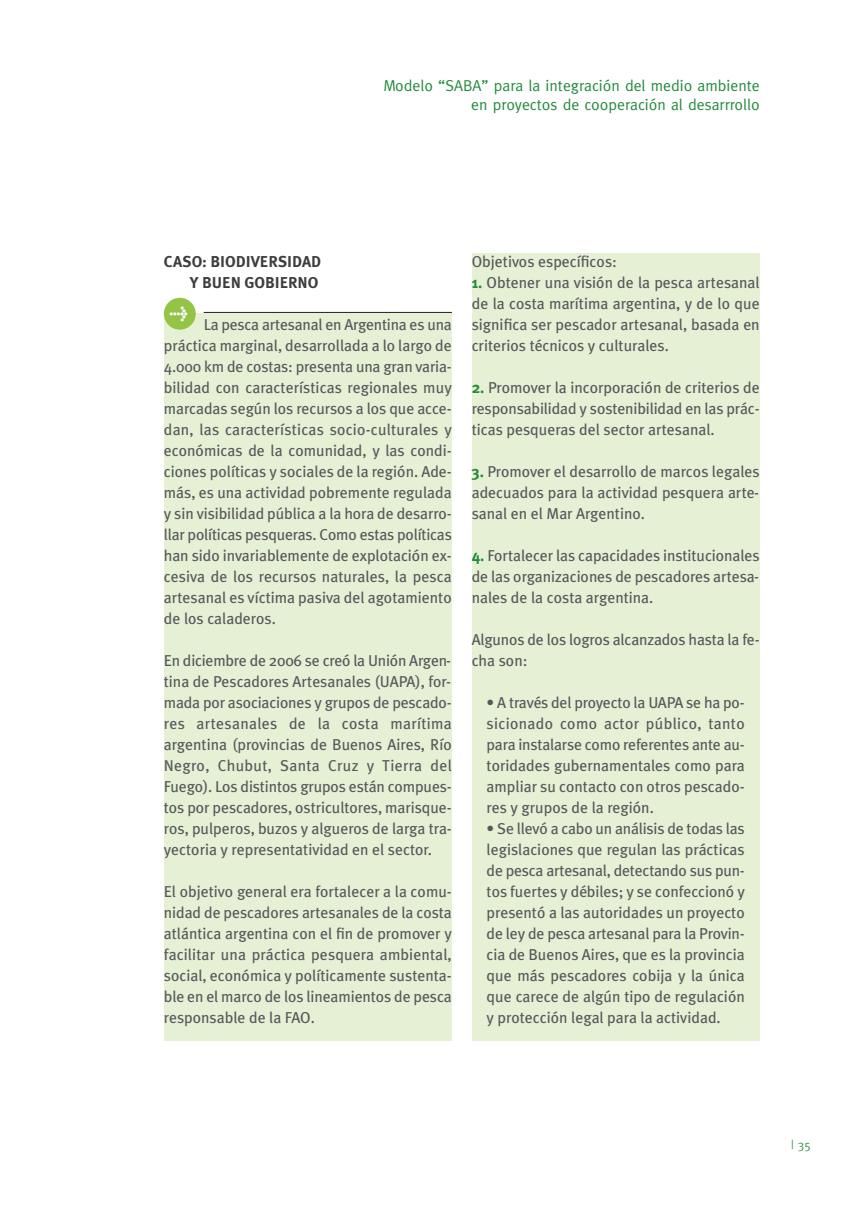
<style>
.page{position:relative;width:864px;height:1221px;background:#fff}
.page>*{position:absolute;margin:0;border:0;box-sizing:border-box;transform-origin:0 0}
.t1{font:15.75px/21px "Meta Plus";color:#57585a;text-align:justify}
.t2{font:15.75px/18.9px "Meta";color:#238b3c;text-align:right}
.t3{font:700 15.75px/21px "Meta Plus";color:#3e3e3f;text-align:right}
.t4{font:900 14.35px "Meta Plus";color:#fff}
.t5{font:12.25px "Meta";color:#3c9349}
.s1{font-weight:700;color:#238b3c}
</style>
<div class="page">
<div style="left:164px;top:313px;width:287px;height:727px;background:#e6f0d5"></div>
<div style="left:471px;top:253px;width:288px;height:787px;background:#e6f0d5"></div>
<hr style="left:204px;top:312px;width:247px;height:1px;background:#231f20">
<div style="left:164px;top:298px;width:32px;height:31px;background:#93c446;border-radius:50%"></div>
<p class="t2" style="left:383px;top:76px;width:377px">Modelo “SABA” para la integración del medio ambiente en proyectos de cooperación al desarrrollo</p>
<p class="t3" style="left:164px;top:251px;width:159px">CASO: BIODIVERSIDAD<br>Y BUEN GOBIERNO</p>
<p class="t1" style="left:164px;top:314px;width:289px;text-indent:40px">La pesca artesanal en Argentina es una práctica marginal, desarrollada a lo largo de 4.000 km de costas: presenta una gran varia&shy;bilidad con características regionales muy marcadas según los recursos a los que acce&shy;dan, las características socio-culturales y económicas de la comunidad, y las condi&shy;ciones políticas y sociales de la región. Ade&shy;más, es una actividad pobremente regulada y sin visibilidad pública a la hora de desarro&shy;llar políticas pesqueras. Como estas políticas han sido invariablemente de explotación ex&shy;cesiva de los recursos naturales, la pesca artesanal es víctima pasiva del agotamiento de los caladeros.</p>
<p class="t1" style="left:164px;top:650px;width:289px">En diciembre de 2006 se creó la Unión Argen&shy;tina de Pescadores Artesanales (UAPA), for&shy;mada por asociaciones y grupos de pescado&shy;res artesanales de la costa marítima argentina (provincias de Buenos Aires, Río Negro, Chubut, Santa Cruz y Tierra del Fuego). Los distintos grupos están compues&shy;tos por pescadores, ostricultores, marisque&shy;ros, pulperos, buzos y algueros de larga tra&shy;yectoria y representatividad en el sector.</p>
<p class="t1" style="left:164px;top:881px;width:289px">El objetivo general era fortalecer a la comu&shy;nidad de pescadores artesanales de la costa atlántica argentina con el fin de promover y facilitar una práctica pesquera ambiental, social, económica y políticamente sustenta&shy;ble en el marco de los lineamientos de pesca responsable de la FAO.</p>
<p class="t4" style="left:169px;top:305px;width:20px">&gt;</p>
<p class="t1" style="left:471px;top:251px;width:147px">Objetivos específicos:</p>
<p class="t1" style="left:471px;top:272px;width:289px"><span class="s1">1.</span> Obtener una visión de la pesca artesanal de la costa marítima argentina, y de lo que significa ser pescador artesanal, basada en criterios técnicos y culturales.</p>
<p class="t1" style="left:471px;top:377px;width:289px"><span class="s1">2.</span> Promover la incorporación de criterios de responsabilidad y sostenibilidad en las prác&shy;ticas pesqueras del sector artesanal.</p>
<p class="t1" style="left:471px;top:461px;width:289px"><span class="s1">3.</span> Promover el desarrollo de marcos legales adecuados para la actividad pesquera arte&shy;sanal en el Mar Argentino.</p>
<p class="t1" style="left:471px;top:545px;width:289px"><span class="s1">4.</span> Fortalecer las capacidades institucionales de las organizaciones de pescadores artesa&shy;nales de la costa argentina.</p>
<p class="t1" style="left:471px;top:629px;width:289px">Algunos de los logros alcanzados hasta la fe&shy;cha son:</p>
<p class="t1" style="left:486px;top:692px;width:259px">• A través del proyecto la UAPA se ha po&shy;sicionado como actor público, tanto para instalarse como referentes ante au&shy;toridades gubernamentales como para ampliar su contacto con otros pescado&shy;res y grupos de la región.</p>
<p class="t1" style="left:486px;top:818px;width:259px">• Se llevó a cabo un análisis de todas las legislaciones que regulan las prácticas de pesca artesanal, detectando sus pun&shy;tos fuertes y débiles; y se confeccionó y presentó a las autoridades un proyecto de ley de pesca artesanal para la Provin&shy;cia de Buenos Aires, que es la provincia que más pescadores cobija y la única que carece de algún tipo de regulación y protección legal para la actividad.</p>
<p class="t5" style="left:790px;top:1137px;width:21px">| 35</p>
</div>
